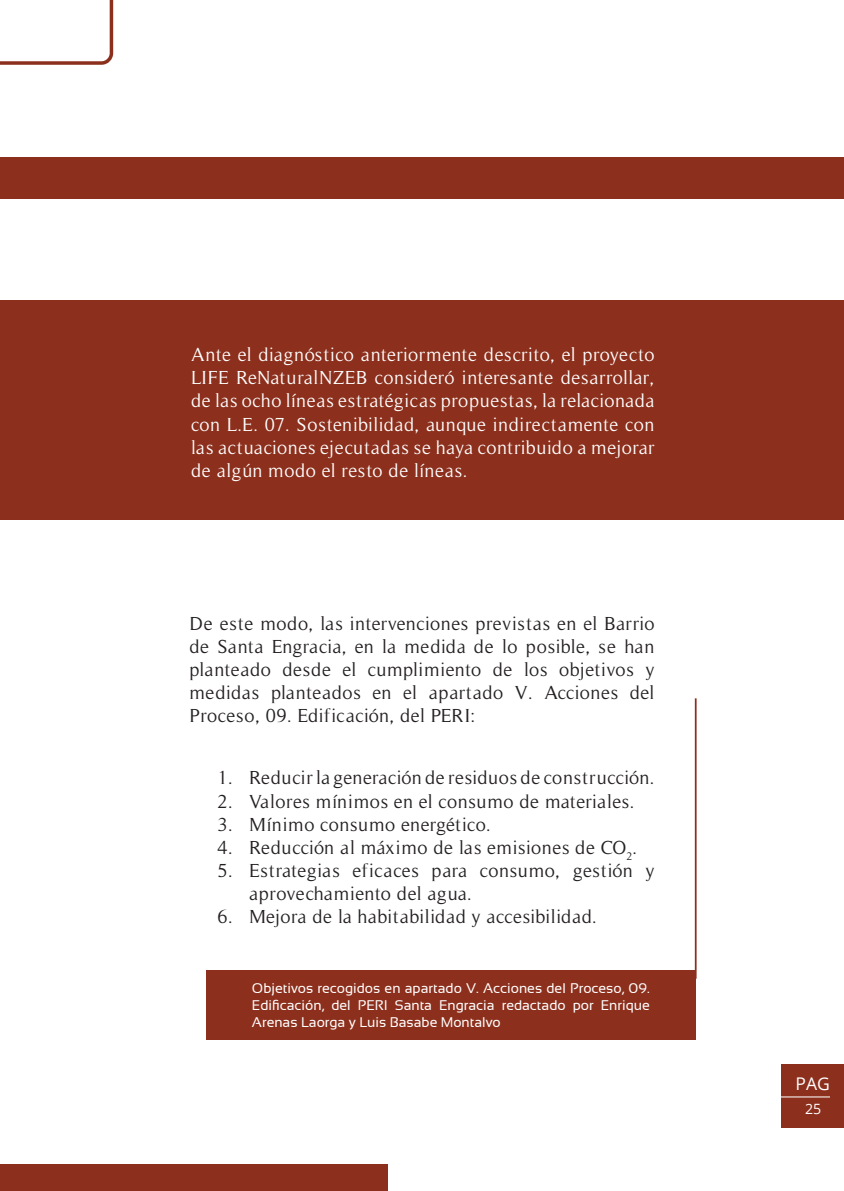
<style>
.page{position:relative;width:844px;height:1191px;background:#fff}
.page>*{position:absolute;margin:0;border:0;box-sizing:border-box;transform-origin:0 0}
.t1{font:19.25px/23.1px "Timeless";letter-spacing:.025em;color:#231f20;text-align:justify}
.t2{font:19.25px/23.1px "Timeless";letter-spacing:.03em;color:#fff;text-align:justify}
.t3{font:17.5px "Open Sans";color:#fff}
.t4{font:14.17px "Open Sans";color:#fff}
.Imágenes{font:14px/16.8px "Sansation";color:#fff;text-align:justify}
</style>
<div class="page">
<div style="left:0;top:1164px;width:387px;height:27px;background:#8c2f1c"></div>
<div style="left:0;top:300px;width:843px;height:220px;background:#8c2f1c"></div>
<svg style="left:0;top:0;width:115px;height:158px"></svg>
<div style="left:206px;top:970px;width:489px;height:69px;background:#8c2f1c"></div>
<hr style="left:694px;top:698px;width:2px;height:280px;background:#8c2f1c">
<div style="left:0;top:158px;width:843px;height:41px;background:#8c2f1c"></div>
<div style="left:780px;top:1064px;width:63px;height:64px;background:#8c2f1c"></div>
<hr style="left:780px;top:1096px;width:49px;height:1px;background:#fff">
<p class="t2" style="left:191px;top:343px;width:465px">Ante el diagnóstico anteriormente descrito, el proyecto LIFE ReNaturalNZEB consideró interesante desarrollar, de las ocho líneas estratégicas propuestas, la relacionada con L.E. 07. Sostenibilidad, aunque indirectamente con las actuaciones ejecutadas se haya contribuido a mejorar de algún modo el resto de líneas.</p>
<p class="t1" style="left:189px;top:611px;width:466px">De este modo, las intervenciones previstas en el Barrio de Santa Engracia, en la medida de lo posible, se han planteado desde el cumplimiento de los objetivos y medidas planteados en el apartado V. Acciones del Proceso, 09. Edificación, del PERI:</p>
<p class="t1" style="left:217px;top:766px;width:438px">1. Reducir la generación de residuos de construcción.</p>
<p class="t1" style="left:217px;top:789px;width:418px">2. Valores mínimos en el consumo de materiales.</p>
<p class="t1" style="left:217px;top:812px;width:275px">3. Mínimo consumo energético.</p>
<p class="t1" style="left:217px;top:835px;width:421px">4. Reducción al máximo de las emisiones de CO<sub>2</sub>.</p>
<p class="t1" style="left:249px;top:859px;width:407px;text-indent:-32px">5. Estrategias eficaces para consumo, gestión y aprovechamiento del agua.</p>
<p class="t1" style="left:217px;top:905px;width:380px">6. Mejora de la habitabilidad y accesibilidad.</p>
<p class="Imágenes" style="left:252px;top:980px;width:399px">Objetivos recogidos en apartado V. Acciones del Proceso, 09.<br>Edificación, del PERI Santa Engracia redactado por Enrique Arenas Laorga y Luis Basabe Montalvo</p>
<p class="t3" style="left:795px;top:1072px;width:36px">PAG</p>
<p class="t4" style="left:805px;top:1099px;width:18px">25</p>
</div>
